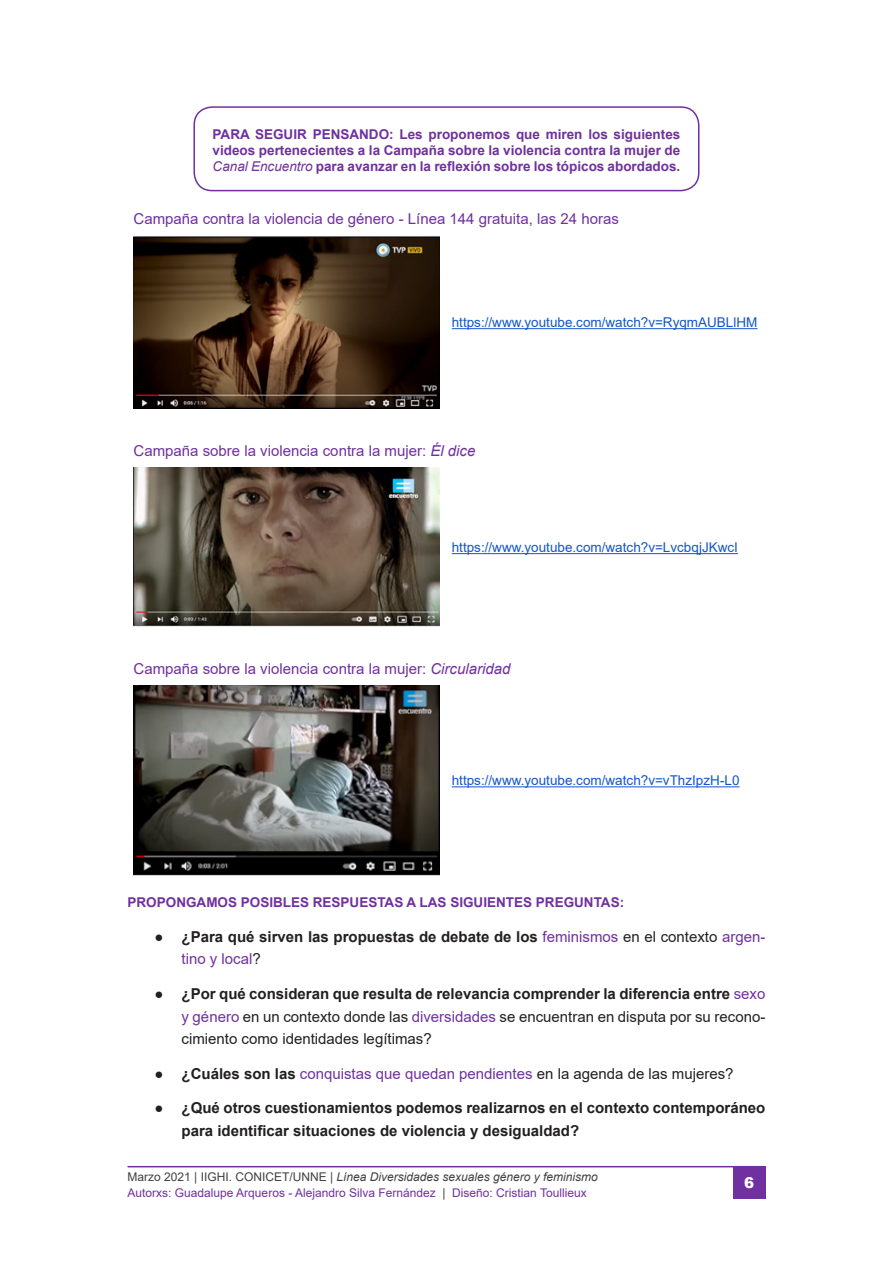
<style>
.page{position:relative;width:893px;height:1263px;background:#fff}
.page>*{position:absolute;margin:0;border:0;box-sizing:border-box;transform-origin:0 0}
.t1{font:15px "Arial";color:#7030a0}
.t2{font:700 15px/22.5px "Arial";color:#231f20}
.t3{font:15px/22.5px "Arial";color:#231f20;text-align:justify}
.t4{font:900 15px "Arial";color:#fff}
.Seguir_leyendo{font:700 13.5px/16.2px "Arial";color:#7030a0;text-align:justify}
.link{font:13.5px "Arial";color:#15c}
.t5{font:12px/16.2px "Arial";color:#7030a0}
.s1{font-weight:400;font-style:italic}
.s2{font-style:italic}
.s3{font-weight:400;color:#7030a0}
.s4{font-weight:400}
.s5{font-weight:700}
.s6{color:#7030a0}
.s7{font-weight:700;color:#231f20}
.s8{color:#231f20}
.s9{color:#404040}
.s10{font-style:italic;color:#404040}
</style>
<div class="page">
<div style="left:733px;top:1166px;width:32px;height:32px;background:#7030a0"></div>
<hr style="left:128px;top:1166px;width:637px;height:1px;background:#7030a0">
<img style="left:134px;top:236px;width:306px;height:173px">
<hr style="left:452px;top:328px;width:305px;height:1px;background:#15c">
<img style="left:134px;top:468px;width:306px;height:159px">
<hr style="left:452px;top:553px;width:286px;height:1px;background:#15c">
<img style="left:134px;top:686px;width:306px;height:189px">
<hr style="left:452px;top:786px;width:287px;height:1px;background:#15c">
<div style="left:193px;top:106px;width:506px;height:85px;border:2px solid #7030a0;border-radius:18px"></div>
<p class="Seguir_leyendo" style="left:213px;top:126px;width:469px">PARA SEGUIR PENSANDO: Les proponemos que miren los siguientes videos pertenecientes a la Campaña sobre la violencia contra la mujer de <span class="s1">Canal Encuentro</span> para avanzar en la reflexión sobre los tópicos abordados.</p>
<p class="t1" style="left:134px;top:208px;width:487px">Campaña contra la violencia de género - Línea 144 gratuita, las 24 horas</p>
<p class="link" style="left:452px;top:313px;width:307px">https://www.youtube.com/watch?v=RyqmAUBLlHM</p>
<p class="t1" style="left:134px;top:440px;width:343px">Campaña sobre la violencia contra la mujer: <span class="s2">Él dice</span></p>
<p class="link" style="left:452px;top:538px;width:288px">https://www.youtube.com/watch?v=LvcbqjJKwcI</p>
<p class="t1" style="left:134px;top:658px;width:378px">Campaña sobre la violencia contra la mujer: <span class="s2">Circularidad</span></p>
<p class="link" style="left:452px;top:771px;width:289px">https://www.youtube.com/watch?v=vThzIpzH-L0</p>
<p class="Seguir_leyendo" style="left:128px;top:895px;width:498px">PROPONGAMOS POSIBLES RESPUESTAS A LAS SIGUIENTES PREGUNTAS:</p>
<p class="t2" style="left:182px;top:926px;width:585px;text-indent:-27px">● ¿Para qué sirven las propuestas de debate de los <span class="s3">feminismos</span> <span class="s4">en el contexto</span> <span class="s3">argen&shy;tino y local</span><span class="s4">?</span></p>
<p class="t3" style="left:182px;top:982px;width:585px;text-indent:-27px"><span class="s5">● ¿Por qué consideran que resulta de relevancia comprender la diferencia entre</span> <span class="s6">sexo y género</span> en un contexto donde las <span class="s6">diversidades</span> se encuentran en disputa por su recono&shy;cimiento como identidades legítimas?</p>
<p class="t1" style="left:155px;top:1063px;width:581px"><span class="s7">● ¿Cuáles son las</span> conquistas que quedan pendientes <span class="s8">en la agenda de las mujeres?</span></p>
<p class="t2" style="left:182px;top:1097px;width:585px;text-indent:-27px">● ¿Qué otros cuestionamientos podemos realizarnos en el contexto contemporáneo para identificar situaciones de violencia y desigualdad?</p>
<p class="t5" style="left:128px;top:1168px;width:472px"><span class="s9">Marzo 2021 | IIGHI. CONICET/UNNE |</span> <span class="s10">Línea Diversidades sexuales género y feminismo<br></span>Autorxs: Guadalupe Arqueros - Alejandro Silva Fernández <span class="s9">|</span> Diseño: Cristian Toullieux</p>
<p class="t4" style="left:744px;top:1171px;width:12px">6</p>
</div>
